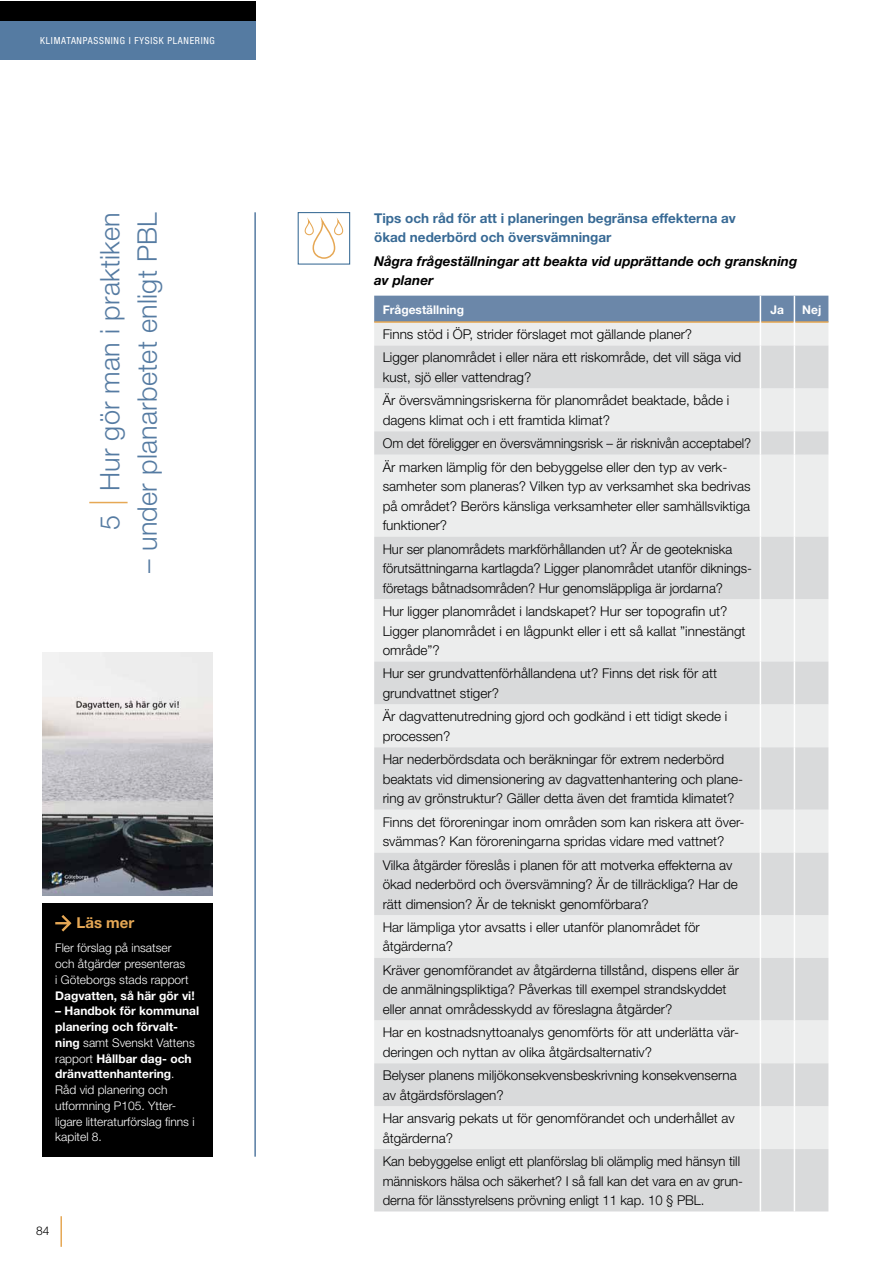
<style>
.page{position:relative;width:893px;height:1263px;background:#fff}
.page>*{position:absolute;margin:0;border:0;box-sizing:border-box;transform-origin:0 0}
.t1{font:300 27px "Helvetica Neue";letter-spacing:.01em;color:#557ba2}
.t2{font:700 15px "Helvetica Neue";color:#e6a855}
.t3{font:300 13.5px/19.5px "Helvetica Neue";color:#000}
.t4{font:700 13.5px/19.5px "Helvetica Neue";color:#386a95}
.t5{font:italic 700 13.5px/19.5px "Helvetica Neue";color:#000}
.t6{font:300 12px/15.8px "Helvetica Neue";color:#fff}
.t7{font:700 12px "Helvetica Neue";color:#fff}
.t8{font:300 12px "Helvetica Neue";color:#000}
.t9{font:condensed 9.75px "Helvetica Neue";letter-spacing:.075em;color:#fff}
.s1{font-weight:700}
</style>
<div class="page">
<svg style="left:374px;top:345px;width:454px;height:866px;background:#e1e2e3"></svg>
<svg style="left:374px;top:296px;width:454px;height:49px;background:#a9b6c5"></svg>
<hr style="left:760px;top:345px;width:1px;height:43px;background:#fff">
<hr style="left:794px;top:345px;width:1px;height:43px;background:#fff">
<hr style="left:760px;top:388px;width:1px;height:43px;background:#fff">
<hr style="left:794px;top:388px;width:1px;height:43px;background:#fff">
<svg style="left:760px;top:431px;width:1px;height:24px"></svg>
<svg style="left:794px;top:431px;width:1px;height:24px"></svg>
<hr style="left:760px;top:455px;width:1px;height:82px;background:#fff">
<hr style="left:794px;top:455px;width:1px;height:82px;background:#fff">
<hr style="left:760px;top:537px;width:1px;height:62px;background:#fff">
<hr style="left:794px;top:537px;width:1px;height:62px;background:#fff">
<hr style="left:760px;top:599px;width:1px;height:62px;background:#fff">
<hr style="left:794px;top:599px;width:1px;height:62px;background:#fff">
<hr style="left:760px;top:661px;width:1px;height:43px;background:#fff">
<hr style="left:794px;top:661px;width:1px;height:43px;background:#fff">
<hr style="left:760px;top:704px;width:1px;height:43px;background:#fff">
<hr style="left:794px;top:704px;width:1px;height:43px;background:#fff">
<hr style="left:760px;top:747px;width:1px;height:63px;background:#fff">
<hr style="left:794px;top:747px;width:1px;height:63px;background:#fff">
<hr style="left:760px;top:810px;width:1px;height:42px;background:#fff">
<hr style="left:794px;top:810px;width:1px;height:42px;background:#fff">
<hr style="left:760px;top:852px;width:1px;height:63px;background:#fff">
<hr style="left:794px;top:852px;width:1px;height:63px;background:#fff">
<hr style="left:760px;top:915px;width:1px;height:43px;background:#fff">
<hr style="left:794px;top:915px;width:1px;height:43px;background:#fff">
<hr style="left:760px;top:958px;width:1px;height:62px;background:#fff">
<hr style="left:794px;top:958px;width:1px;height:62px;background:#fff">
<hr style="left:760px;top:1063px;width:1px;height:43px;background:#fff">
<hr style="left:794px;top:1063px;width:1px;height:43px;background:#fff">
<hr style="left:760px;top:1149px;width:1px;height:62px;background:#fff">
<hr style="left:794px;top:1149px;width:1px;height:62px;background:#fff">
<hr style="left:760px;top:1020px;width:1px;height:43px;background:#fff">
<hr style="left:794px;top:1020px;width:1px;height:43px;background:#fff">
<hr style="left:760px;top:1106px;width:1px;height:43px;background:#fff">
<hr style="left:794px;top:1106px;width:1px;height:43px;background:#fff">
<hr style="left:254px;top:212px;width:2px;height:945px;background:#557ba2">
<div style="left:0;top:1px;width:255px;height:20px;background:#000"></div>
<div style="left:0;top:21px;width:255px;height:39px;background:#557ba2"></div>
<hr style="left:89px;top:502px;width:39px;height:1px;background:#e6a855">
<div style="left:298px;top:212px;width:52px;height:53px;border:1px solid #386a95"></div>
<svg style="left:304px;top:220px;width:40px;height:39px"></svg>
<div style="left:43px;top:904px;width:170px;height:253px;background:#000"></div>
<svg style="left:55px;top:915px;width:17px;height:16px"></svg>
<img style="left:43px;top:652px;width:170px;height:244px">
<hr style="left:60px;top:1216px;width:2px;height:31px;background:#e6a855">
<p class="t9" style="left:40px;top:35px;width:176px">KLIMATANPASSNING I FYSISK PLANERING</p>
<h1 class="t1" style="left:93px;top:530px;width:319px;rotate:-90deg">5 Hur gör man i praktiken</h1>
<h1 class="t1" style="left:131px;top:573px;width:362px;rotate:-90deg">– under planarbetet enligt PBL</h1>
<p class="t2" style="left:77px;top:913px;width:59px">Läs mer</p>
<p class="t6" style="left:55px;top:940px;width:135px">Fler förslag på insatser och åtgärder presenteras i Göteborgs stads rapport</p>
<p class="t7" style="left:55px;top:988px;width:141px">Dagvatten, så här gör vi!</p>
<p class="t6" style="left:55px;top:1003px;width:145px"><span class="s1">– Handbok för kommunal planering och förvalt&shy;ning</span> samt Svenskt Vattens rapport <span class="s1">Hållbar dag- och dränvattenhantering</span>.<br>Råd vid planering och utformning P105. Ytter&shy;ligare litteraturförslag finns i kapitel 8.</p>
<p class="t8" style="left:36px;top:1224px;width:15px">84</p>
<p class="t4" style="left:374px;top:208px;width:363px">Tips och råd för att i planeringen begränsa effekterna av ökad nederbörd och översvämningar</p>
<p class="t5" style="left:374px;top:251px;width:425px">Några frågeställningar att beakta vid upprättande och granskning av planer</p>
<p class="t7" style="left:383px;top:302px;width:83px">Frågeställning</p>
<p class="t7" style="left:771px;top:302px;width:15px">Ja</p>
<p class="t7" style="left:802px;top:302px;width:21px">Nej</p>
<p class="t3" style="left:383px;top:322px;width:360px;line-height:23.4px">Finns stöd i ÖP, strider förslaget mot gällande planer?<br>Ligger planområdet i eller nära ett riskområde, det vill säga vid</p>
<p class="t3" style="left:383px;top:365px;width:348px;line-height:23.4px">kust, sjö eller vattendrag?<br>Är översvämningsriskerna för planområdet beaktade, både i</p>
<p class="t3" style="left:383px;top:408px;width:370px;line-height:23.4px">dagens klimat och i ett framtida klimat?<br>Om det föreligger en översvämningsrisk – är risknivån acceptabel?<br>Är marken lämplig för den bebyggelse eller den typ av verk-</p>
<p class="t3" style="left:383px;top:476px;width:369px;text-align:justify">samheter som planeras? Vilken typ av verksamhet ska bedrivas på området? Berörs känsliga verksamheter eller samhällsviktiga funktioner?</p>
<p class="t3" style="left:383px;top:539px;width:371px">Hur ser planområdets markförhållanden ut? Är de geotekniska förutsättningarna kartlagda? Ligger planområdet utanför diknings&shy;företags båtnadsområden? Hur genomsläppliga är jordarna?</p>
<p class="t3" style="left:383px;top:601px;width:364px">Hur ligger planområdet i landskapet? Hur ser topografin ut?<br>Ligger planområdet i en lågpunkt eller i ett så kallat ”innestängt område”?</p>
<p class="t3" style="left:383px;top:664px;width:336px">Hur ser grundvattenförhållandena ut? Finns det risk för att grundvattnet stiger?</p>
<p class="t3" style="left:383px;top:706px;width:346px">Är dagvattenutredning gjord och godkänd i ett tidigt skede i processen?</p>
<p class="t3" style="left:383px;top:749px;width:362px">Har nederbördsdata och beräkningar för extrem nederbörd beaktats vid dimensionering av dagvattenhantering och plane&shy;ring av grönstruktur? Gäller detta även det framtida klimatet?</p>
<p class="t3" style="left:383px;top:812px;width:363px">Finns det föroreningar inom områden som kan riskera att över&shy;svämmas? Kan föroreningarna spridas vidare med vattnet?</p>
<p class="t3" style="left:383px;top:855px;width:357px">Vilka åtgärder föreslås i planen för att motverka effekterna av ökad nederbörd och översvämning? Är de tillräckliga? Har de rätt dimension? Är de tekniskt genomförbara?</p>
<p class="t3" style="left:383px;top:917px;width:319px">Har lämpliga ytor avsatts i eller utanför planområdet för åtgärderna?</p>
<p class="t3" style="left:383px;top:960px;width:358px">Kräver genomförandet av åtgärderna tillstånd, dispens eller är de anmälningspliktiga? Påverkas till exempel strandskyddet eller annat områdesskydd av föreslagna åtgärder?</p>
<p class="t3" style="left:383px;top:1022px;width:358px">Har en kostnadsnyttoanalys genomförts för att underlätta vär&shy;deringen och nyttan av olika åtgärdsalternativ?</p>
<p class="t3" style="left:383px;top:1065px;width:356px">Belyser planens miljökonsekvensbeskrivning konsekvenserna av åtgärdsförslagen?</p>
<p class="t3" style="left:383px;top:1108px;width:354px">Har ansvarig pekats ut för genomförandet och underhållet av åtgärderna?</p>
<p class="t3" style="left:383px;top:1151px;width:362px">Kan bebyggelse enligt ett planförslag bli olämplig med hänsyn till människors hälsa och säkerhet? I så fall kan det vara en av grun&shy;derna för länsstyrelsens prövning enligt 11 kap. 10 § PBL.</p>
</div>
